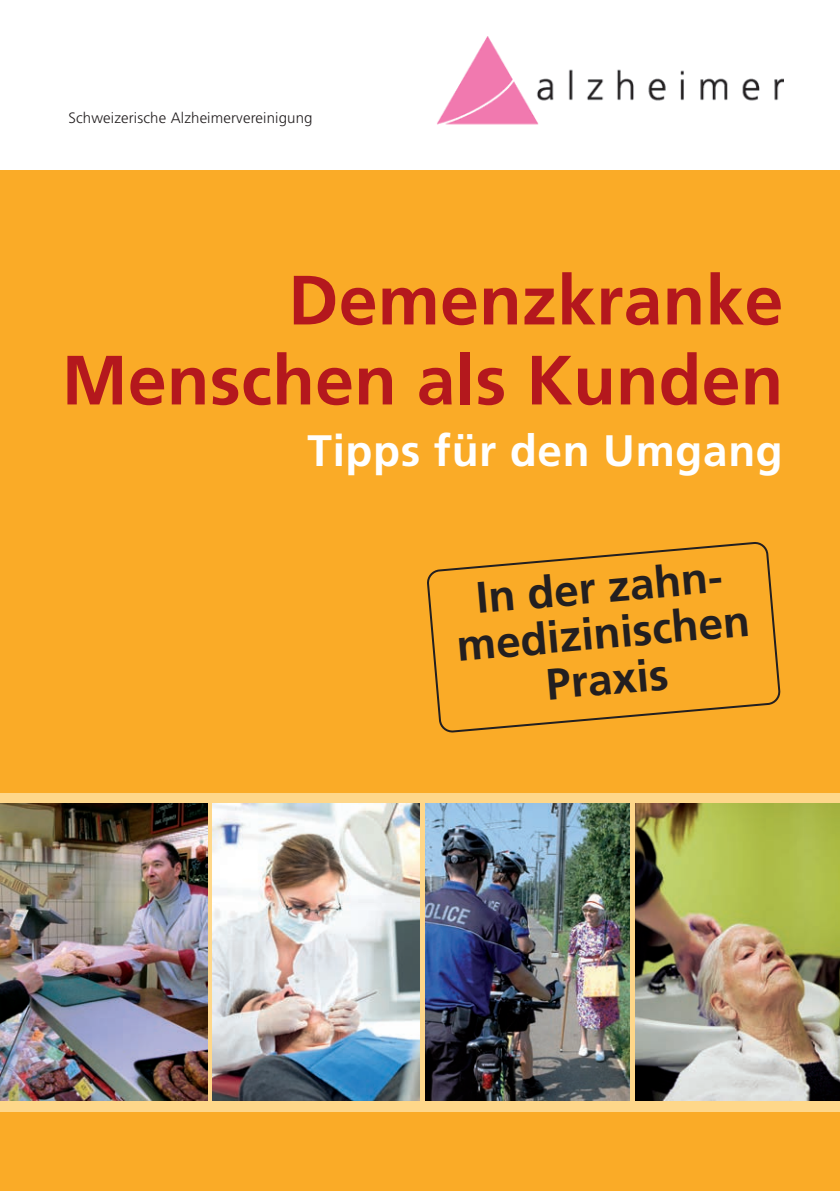
<style>
.page{position:relative;width:840px;height:1191px;background:#fff}
.page>*{position:absolute;margin:0;border:0;box-sizing:border-box;transform-origin:0 0}
.t1{font:700 69.6px/80px "Frutiger";letter-spacing:.005em;color:#b4181d;text-align:right}
.t2{font:700 44px/46px "Frutiger";color:#231f20;text-align:center}
.t3{font:700 44px "Frutiger";letter-spacing:.015em;color:#fff}
.t4{font:300 15px "Frutiger";letter-spacing:.01em;color:#231f20}
</style>
<div class="page">
<div style="left:0;top:170px;width:839px;height:1021px;background:#faab27"></div>
<img style="left:437px;top:36px;width:346px;height:89px">
<div style="left:0;top:792px;width:839px;height:319px;background:#fed78a"></div>
<img style="left:0;top:804px;width:207px;height:296px">
<img style="left:212px;top:804px;width:207px;height:296px">
<img style="left:425px;top:804px;width:204px;height:296px">
<img style="left:635px;top:804px;width:204px;height:296px">
<svg style="left:427px;top:542px;width:353px;height:191px"></svg>
<p class="t4" style="left:68px;top:112px;width:245px">Schweizerische Alzheimervereinigung</p>
<h1 class="t1" style="left:62px;top:266px;width:722px">Demenzkranke<br>Menschen als Kunden</h1>
<h2 class="t3" style="left:307px;top:433px;width:476px">Tipps für den Umgang</h2>
<h2 class="t2" style="left:451px;top:580px;width:295px;rotate:-5deg">In der zahn&shy;medizinischen<br>Praxis</h2>
</div>
